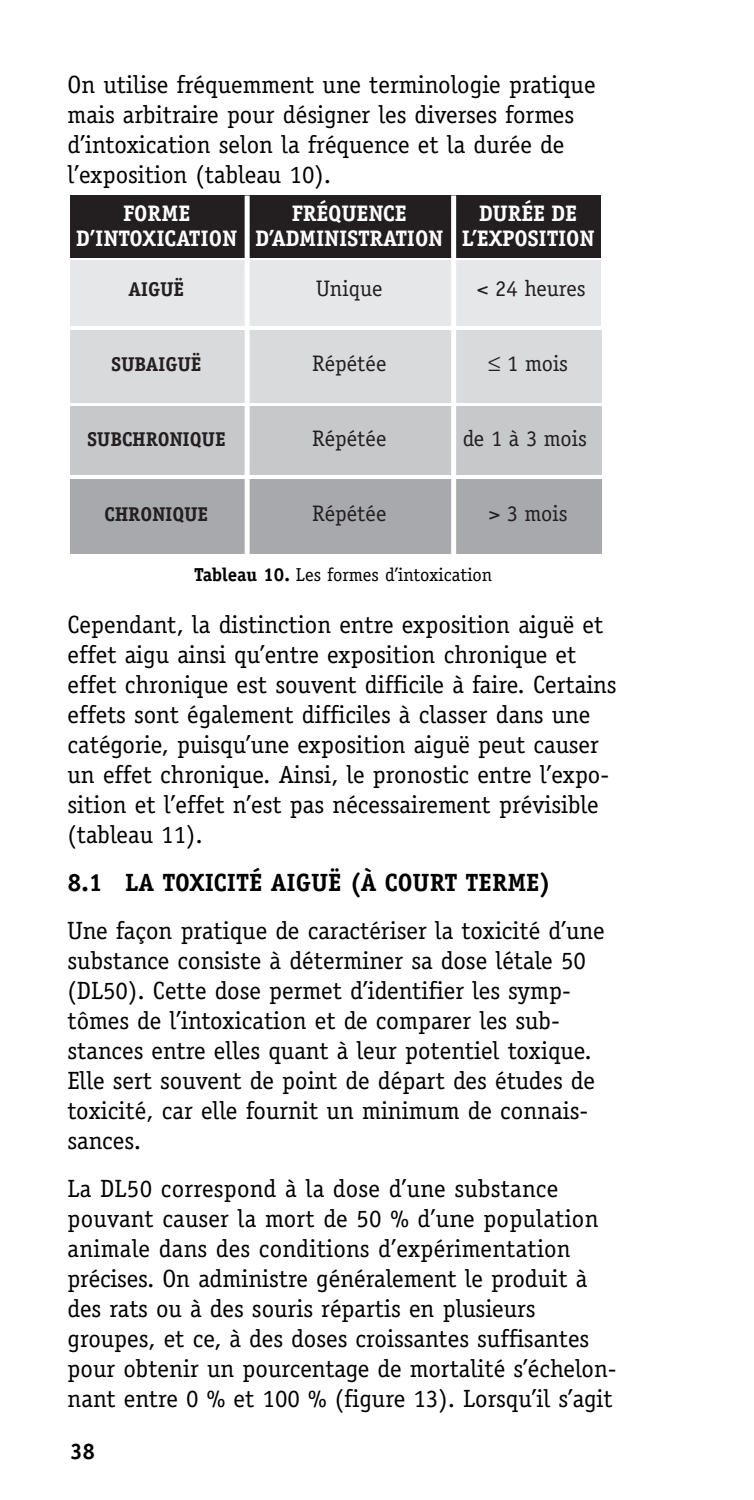
<style>
.page{position:relative;width:754px;height:1500px;background:#fff}
.page>*{position:absolute;margin:0;border:0;box-sizing:border-box;transform-origin:0 0}
.t1{font:25px/30px "Officina Serif";color:#000}
.t2{font:700 25px "Officina Serif";color:#000}
.t3{font:700 22.5px/25px "Officina Serif";letter-spacing:-.01em;color:#fff;text-align:center}
.t4{font:22.5px "Officina Serif";color:#231f20}
.t5{font:700 22.5px "Officina Serif";color:#000}
.t6{font:700 20px "Officina Serif";letter-spacing:-.01em;color:#231f20}
.t7{font:18.75px "Officina Serif";color:#000}
.s1{font-weight:700}
</style>
<div class="page">
<div style="left:70px;top:479px;width:532px;height:75px;background:#a8a9ad"></div>
<div style="left:70px;top:407px;width:532px;height:68px;background:#c7c8ca"></div>
<div style="left:70px;top:330px;width:532px;height:73px;background:#d9dadc"></div>
<div style="left:70px;top:195px;width:530px;height:63px;background:#231f20"></div>
<div style="left:70px;top:260px;width:530px;height:65px;background:#e6e7e9"></div>
<div style="left:245px;top:196px;width:5px;height:361px;background:#fff"></div>
<div style="left:451px;top:196px;width:5px;height:360px;background:#fff"></div>
<p class="t1" style="left:68px;top:69px;width:529px">On utilise fréquemment une terminologie pratique mais arbitraire pour désigner les diverses formes d’intoxication selon la fréquence et la durée de l’exposition (tableau 10).</p>
<p class="t3" style="left:76px;top:203px;width:162px">FORME<br>D’INTOXICATION</p>
<p class="t3" style="left:462px;top:203px;width:134px">DURÉE DE<br>L’EXPOSITION</p>
<p class="t4" style="left:477px;top:275px;width:110px">&lt; 24 heures</p>
<p class="t3" style="left:255px;top:203px;width:189px">FRÉQUENCE<br>D’ADMINISTRATION</p>
<p class="t4" style="left:316px;top:275px;width:68px">Unique</p>
<p class="t6" style="left:128px;top:282px;width:57px">AIGUË</p>
<p class="t6" style="left:111px;top:357px;width:92px">SUBAIGUË</p>
<p class="t4" style="left:312px;top:350px;width:76px">Répétée</p>
<p class="t4" style="left:488px;top:350px;width:81px">≤ 1 mois</p>
<p class="t6" style="left:87px;top:432px;width:140px">SUBCHRONIQUE</p>
<p class="t4" style="left:312px;top:425px;width:76px">Répétée</p>
<p class="t4" style="left:463px;top:425px;width:126px">de 1 à 3 mois</p>
<p class="t6" style="left:105px;top:507px;width:105px">CHRONIQUE</p>
<p class="t4" style="left:312px;top:500px;width:76px">Répétée</p>
<p class="t4" style="left:489px;top:500px;width:80px">&gt; 3 mois</p>
<p class="t7" style="left:194px;top:563px;width:300px"><span class="s1">Tableau 10.</span> Les formes d’intoxication</p>
<p class="t1" style="left:68px;top:609px;width:550px">Cependant, la distinction entre exposition aiguë et effet aigu ainsi qu’entre exposition chronique et effet chronique est souvent difficile à faire. Certains effets sont également difficiles à classer dans une catégorie, puisqu’une exposition aiguë peut causer un effet chronique. Ainsi, le pronostic entre l’expo&shy;sition et l’effet n’est pas nécessairement prévisible (tableau 11).</p>
<p class="t2" style="left:68px;top:873px;width:485px">8.1 LA TOXICITÉ AIGUË (À COURT TERME)</p>
<p class="t1" style="left:67px;top:915px;width:538px">Une façon pratique de caractériser la toxicité d’une substance consiste à déterminer sa dose létale 50 (DL50). Cette dose permet d’identifier les symp&shy;tômes de l’intoxication et de comparer les sub&shy;stances entre elles quant à leur potentiel toxique.<br>Elle sert souvent de point de départ des études de toxicité, car elle fournit un minimum de connais&shy;sances.</p>
<p class="t1" style="left:67px;top:1173px;width:551px">La DL50 correspond à la dose d’une substance pouvant causer la mort de 50 % d’une population animale dans des conditions d’expérimentation précises. On administre généralement le produit à des rats ou à des souris répartis en plusieurs groupes, et ce, à des doses croissantes suffisantes pour obtenir un pourcentage de mortalité s’échelon&shy;nant entre 0 % et 100 % (figure 13). Lorsqu’il s’agit</p>
<p class="t5" style="left:70px;top:1442px;width:27px">38</p>
</div>
